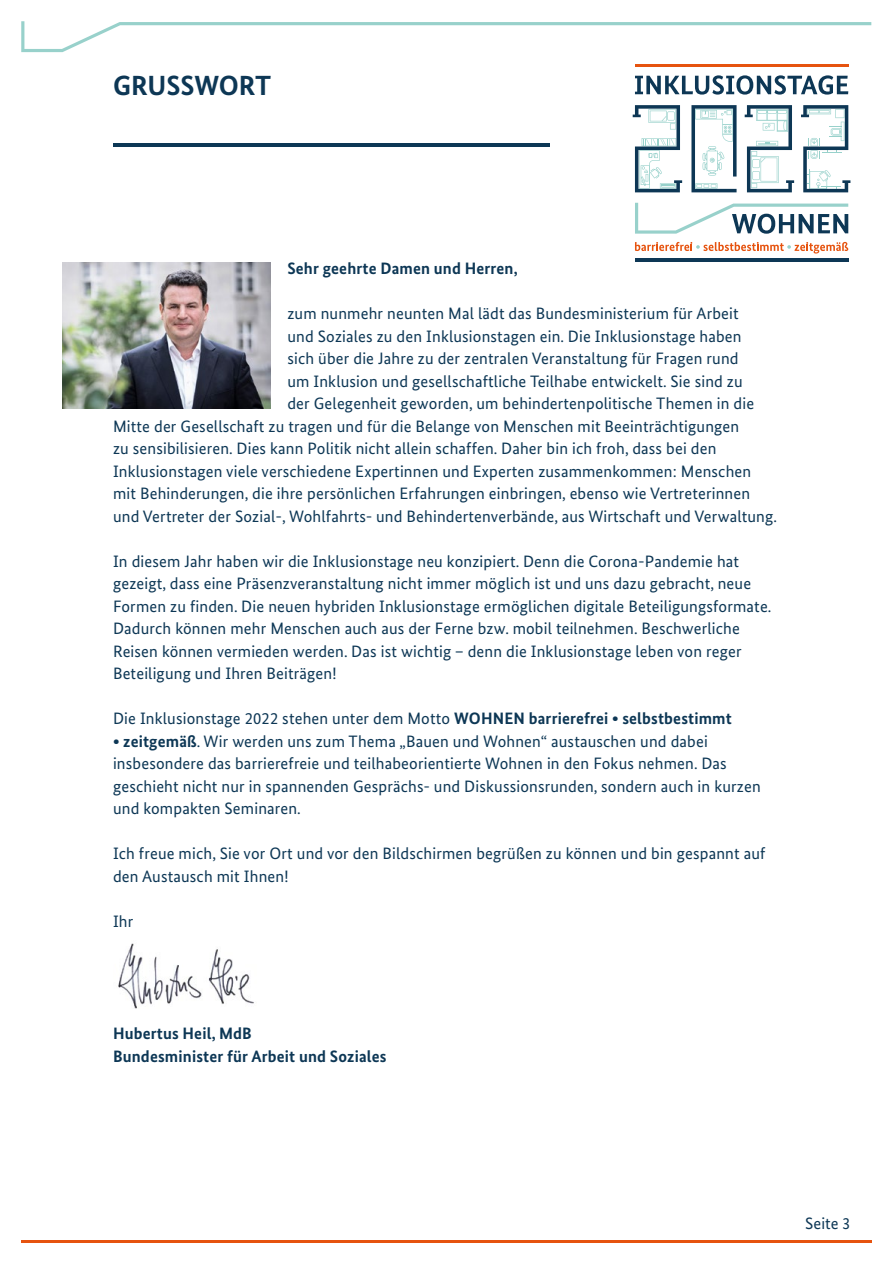
<style>
.page{position:relative;width:893px;height:1263px;background:#fff}
.page>*{position:absolute;margin:0;border:0;box-sizing:border-box;transform-origin:0 0}
.t1{font:700 27.75px "Bundes Sans";letter-spacing:-.005em;color:#0d3755}
.t2{font:16.5px/22.5px "Bundes Sans";letter-spacing:.01em;color:#0d3755}
.t3{font:700 16.5px/22.5px "Bundes Sans";letter-spacing:.01em;color:#0d3755}
.s1{font-weight:700}
</style>
<div class="page">
<hr style="left:113px;top:143px;width:437px;height:3px;background:#0d3755">
<hr style="left:21px;top:1240px;width:850px;height:3px;background:#e6530f">
<hr style="left:635px;top:258px;width:213px;height:4px;background:#0d3755">
<hr style="left:635px;top:64px;width:213px;height:2px;background:#e6530f">
<svg style="left:21px;top:21px;width:850px;height:31px"></svg>
<svg style="left:635px;top:242px;width:213px;height:12px"></svg>
<svg style="left:635px;top:203px;width:213px;height:31px"></svg>
<svg style="left:635px;top:75px;width:213px;height:20px"></svg>
<svg style="left:633px;top:105px;width:49px;height:87px"></svg>
<svg style="left:745px;top:105px;width:49px;height:87px"></svg>
<svg style="left:801px;top:105px;width:49px;height:87px"></svg>
<svg style="left:691px;top:105px;width:46px;height:87px"></svg>
<img style="left:62px;top:262px;width:208px;height:146px">
<img style="left:118px;top:943px;width:136px;height:66px">
<h1 class="t1" style="left:113px;top:68px;width:160px">GRUSSWORT</h1>
<p class="t3" style="left:287px;top:257px;width:232px">Sehr geehrte Damen und Herren,</p>
<p class="t2" style="left:287px;top:302px;width:468px">zum nunmehr neunten Mal lädt das Bundesministerium für Arbeit und Soziales zu den Inklusionstagen ein. Die Inklusionstage haben sich über die Jahre zu der zentralen Veranstaltung für Fragen rund um Inklusion und gesellschaftliche Teilhabe entwickelt. Sie sind zu der Gelegenheit geworden, um behindertenpolitische Themen in die</p>
<p class="t2" style="left:113px;top:415px;width:666px">Mitte der Gesellschaft zu tragen und für die Belange von Menschen mit Beeinträchtigungen<br>zu sensibilisieren. Dies kann Politik nicht allein schaffen. Daher bin ich froh, dass bei den Inklusionstagen viele verschiedene Expertinnen und Experten zusammenkommen: Menschen mit Behinderungen, die ihre persönlichen Erfahrungen einbringen, ebenso wie Vertreterinnen und Vertreter der Sozial-, Wohlfahrts- und Behindertenverbände, aus Wirtschaft und Verwaltung.</p>
<p class="t2" style="left:113px;top:550px;width:660px">In diesem Jahr haben wir die Inklusionstage neu konzipiert. Denn die Corona-Pandemie hat gezeigt, dass eine Präsenzveranstaltung nicht immer möglich ist und uns dazu gebracht, neue Formen zu fnden. Die neuen hybriden Inklusionstage ermöglichen digitale Beteiligungsformate.<br>Dadurch können mehr Menschen auch aus der Ferne bzw. mobil teilnehmen. Beschwerliche Reisen können vermieden werden. Das ist wichtig – denn die Inklusionstage leben von reger Beteiligung und Ihren Beiträgen!</p>
<p class="t2" style="left:113px;top:707px;width:620px">Die Inklusionstage 2022 stehen unter dem Motto <span class="s1">WOHNEN barrierefrei • selbstbestimmt</span></p>
<p class="t2" style="left:113px;top:730px;width:649px"><span class="s1">• zeitgemäß</span>. Wir werden uns zum Thema „Bauen und Wohnen“ austauschen und dabei insbesondere das barrierefreie und teilhabeorientierte Wohnen in den Fokus nehmen. Das geschieht nicht nur in spannenden Gesprächs- und Diskussionsrunden, sondern auch in kurzen und kompakten Seminaren.</p>
<p class="t2" style="left:113px;top:842px;width:654px">Ich freue mich, Sie vor Ort und vor den Bildschirmen begrüßen zu können und bin gespannt auf den Austausch mit Ihnen!</p>
<p class="t2" style="left:113px;top:910px;width:22px">Ihr</p>
<p class="t3" style="left:113px;top:1022px;width:275px">Hubertus Heil, MdB<br>Bundesminister für Arbeit und Soziales</p>
<p class="t2" style="left:805px;top:1211px;width:47px">Seite 3</p>
</div>
